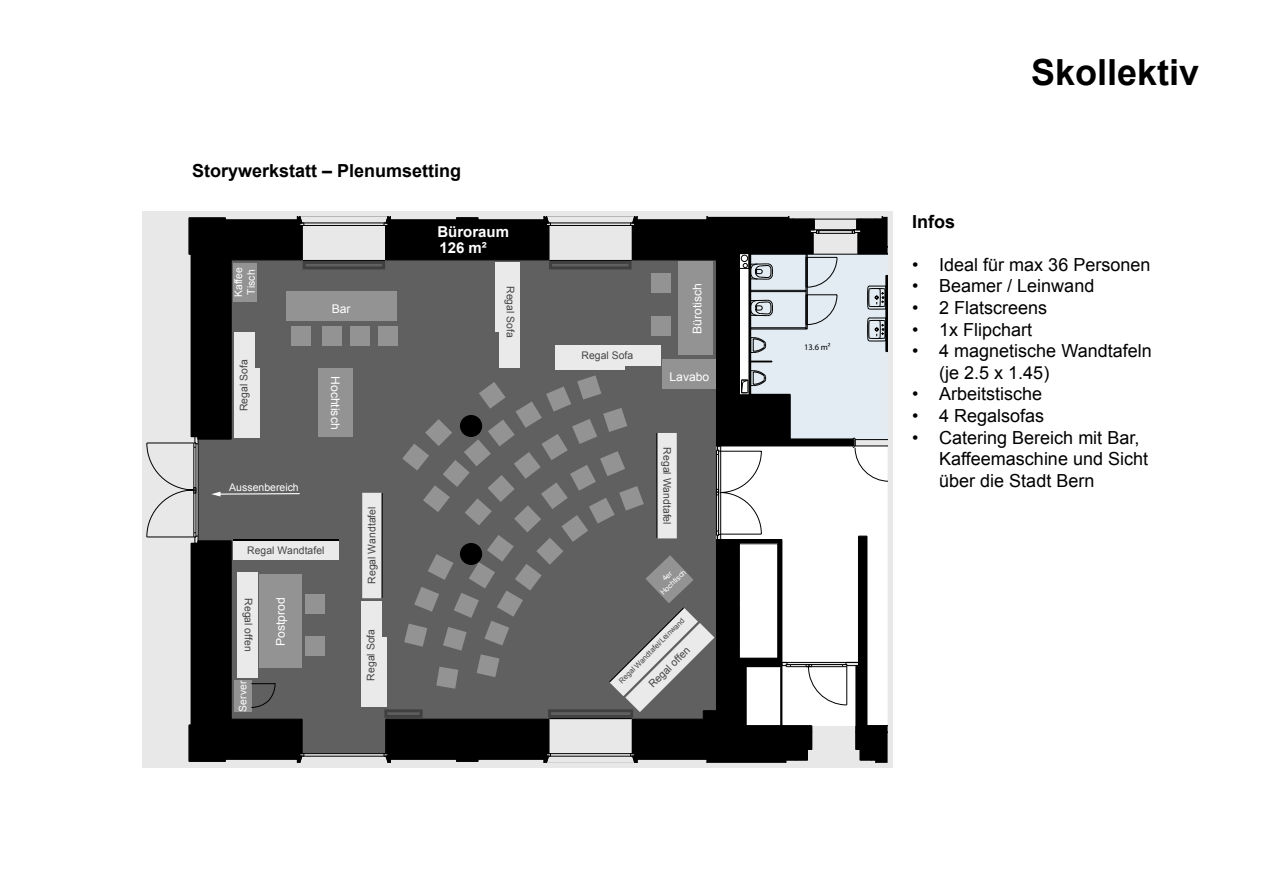
<style>
.page{position:relative;width:1263px;height:893px;background:#fff}
.page>*{position:absolute;margin:0;border:0;box-sizing:border-box;transform-origin:0 0}
.t1{font:700 36px "Arial";color:#000}
.t2{font:18px/21.6px "Arial";color:#000}
.t3{font:700 18px "Arial";color:#000}
.t4{font:700 15px/15.8px "Arial";color:#fff}
.t5{font:12px "Arial";color:#fff}
.t6{font:10.5px "Arial";letter-spacing:.005em;color:#444}
.t7{font:10.5px/12.6px "Arial";color:#fff}
.t8{font:8.55px "Myriad Pro";color:#000}
.t9{font:7.5px "Arial";color:#444}
.t10{font:7.35px/8.9px "Arial";color:#fff;text-align:center}
</style>
<div class="page">
<div style="left:143px;top:212px;width:750px;height:556px;background:#e8e8e8"></div>
<hr style="left:1262px;top:427px;width:1px;height:287px;background:#000">
<hr style="left:1056px;top:254px;width:1px;height:186px;background:#000">
<hr style="left:1046px;top:254px;width:1px;height:186px;background:#000">
<hr style="left:1262px;top:266px;width:1px;height:186px;background:#000">
<hr style="left:1123px;top:547px;width:1px;height:166px;background:#000">
<hr style="left:1118px;top:547px;width:1px;height:166px;background:#000">
<hr style="left:1122px;top:547px;width:1px;height:166px;background:#000">
<hr style="left:1045px;top:254px;width:1px;height:108px;background:#000">
<hr style="left:1044px;top:254px;width:1px;height:108px;background:#000">
<hr style="left:989px;top:254px;width:1px;height:107px;background:#000">
<hr style="left:988px;top:254px;width:1px;height:107px;background:#000">
<hr style="left:961px;top:362px;width:1px;height:78px;background:#000">
<hr style="left:963px;top:362px;width:1px;height:78px;background:#000">
<hr style="left:962px;top:362px;width:1px;height:78px;background:#000">
<svg style="left:988px;top:286px;width:2px;height:7px"></svg>
<svg style="left:988px;top:322px;width:2px;height:7px"></svg>
<svg style="left:961px;top:362px;width:3px;height:7px"></svg>
<hr style="left:926px;top:548px;width:1px;height:108px;background:#000">
<hr style="left:996px;top:548px;width:1px;height:108px;background:#000">
<hr style="left:1030px;top:564px;width:1px;height:102px;background:#000">
<hr style="left:937px;top:556px;width:1px;height:93px;background:#000">
<hr style="left:991px;top:556px;width:1px;height:93px;background:#000">
<hr style="left:939px;top:557px;width:1px;height:92px;background:#000">
<hr style="left:989px;top:557px;width:1px;height:92px;background:#000">
<hr style="left:546px;top:763px;width:89px;height:1px;background:#000">
<hr style="left:1056px;top:362px;width:1px;height:84px;background:#000">
<hr style="left:1087px;top:362px;width:1px;height:84px;background:#000">
<hr style="left:1087px;top:451px;width:1px;height:83px;background:#000">
<hr style="left:973px;top:447px;width:1px;height:38px;background:#000">
<hr style="left:1087px;top:324px;width:1px;height:38px;background:#000">
<hr style="left:932px;top:586px;width:1px;height:37px;background:#000">
<hr style="left:707px;top:767px;width:36px;height:1px;background:#000">
<hr style="left:944px;top:588px;width:1px;height:34px;background:#000">
<hr style="left:969px;top:588px;width:1px;height:34px;background:#000">
<hr style="left:928px;top:589px;width:1px;height:31px;background:#000">
<svg style="left:1262px;top:508px;width:1px;height:31px"></svg>
<svg style="left:188px;top:217px;width:551px;height:546px"></svg>
<svg style="left:194px;top:229px;width:545px;height:503px;background:#4a4a4a"></svg>
<svg style="left:739px;top:217px;width:149px;height:546px"></svg>
<svg style="left:741px;top:246px;width:146px;height:487px"></svg>
<svg style="left:211px;top:492px;width:90px;height:4px"></svg>
<svg style="left:303px;top:261px;width:82px;height:8px"></svg>
<svg style="left:549px;top:261px;width:82px;height:8px"></svg>
<div style="left:234px;top:264px;width:23px;height:38px;background:#939393"></div>
<div style="left:259px;top:575px;width:43px;height:93px;background:#939393"></div>
<div style="left:305px;top:595px;width:19px;height:19px;background:#939393"></div>
<div style="left:305px;top:636px;width:19px;height:19px;background:#939393"></div>
<div style="left:679px;top:262px;width:34px;height:93px;background:#939393"></div>
<div style="left:651px;top:274px;width:20px;height:19px;background:#939393"></div>
<div style="left:651px;top:317px;width:20px;height:19px;background:#939393"></div>
<div style="left:318px;top:368px;width:34px;height:68px;background:#939393"></div>
<div style="left:234px;top:680px;width:17px;height:31px;background:#939393"></div>
<svg style="left:251px;top:683px;width:25px;height:25px"></svg>
<div style="left:663px;top:359px;width:53px;height:30px;background:#939393"></div>
<div style="left:286px;top:291px;width:110px;height:30px;background:#939393"></div>
<div style="left:323px;top:327px;width:19px;height:19px;background:#939393"></div>
<div style="left:350px;top:327px;width:19px;height:19px;background:#939393"></div>
<div style="left:378px;top:327px;width:19px;height:19px;background:#939393"></div>
<div style="left:292px;top:327px;width:19px;height:19px;background:#939393"></div>
<div style="left:237px;top:572px;width:21px;height:105px;background:#eaeaea"></div>
<div style="left:499px;top:262px;width:21px;height:106px;background:#eaeaea"></div>
<hr style="left:495px;top:263px;width:4px;height:69px;background:#eaeaea">
<div style="left:555px;top:345px;width:105px;height:20px;background:#eaeaea"></div>
<div style="left:555px;top:365px;width:70px;height:5px;background:#eaeaea"></div>
<div style="left:361px;top:602px;width:21px;height:105px;background:#eaeaea"></div>
<hr style="left:382px;top:638px;width:4px;height:69px;background:#eaeaea">
<div style="left:234px;top:332px;width:21px;height:106px;background:#eaeaea"></div>
<hr style="left:255px;top:368px;width:4px;height:69px;background:#eaeaea">
<div style="left:233px;top:539px;width:106px;height:21px;background:#eaeaea"></div>
<hr style="left:233px;top:539px;width:106px;height:2px;background:#000">
<div style="left:362px;top:493px;width:21px;height:105px;background:#eaeaea"></div>
<hr style="left:381px;top:493px;width:2px;height:105px;background:#000">
<svg style="left:384px;top:375px;width:330px;height:343px;background:#6c6c6c"></svg>
<p class="t3" style="left:192px;top:159px;width:271px">Storywerkstatt – Plenumsetting</p>
<p class="t7" style="left:232px;top:297px;width:32px;rotate:-90deg">Kaffee<br>Tisch</p>
<p class="t6" style="left:237px;top:411px;width:53px;rotate:-90deg">Regal Sofa</p>
<p class="t5" style="left:332px;top:300px;width:20px">Bar</p>
<p class="t5" style="left:343px;top:376px;width:55px;rotate:90deg">Hochtisch</p>
<p class="t7" style="left:229px;top:481px;width:71px">Aussenbereich</p>
<p class="t6" style="left:247px;top:543px;width:79px">Regal Wandtafel</p>
<p class="t6" style="left:255px;top:598px;width:55px;rotate:90deg">Regal offen</p>
<p class="t7" style="left:236px;top:712px;width:32px;rotate:-90deg">Server</p>
<p class="t5" style="left:273px;top:646px;width:50px;rotate:-90deg">Postprod</p>
<p class="t6" style="left:365px;top:584px;width:79px;rotate:-90deg">Regal Wandtafel</p>
<p class="t6" style="left:364px;top:681px;width:53px;rotate:-90deg">Regal Sofa</p>
<p class="t4" style="left:437px;top:224px;width:73px">Büroraum<br>126 m²</p>
<p class="t6" style="left:517px;top:286px;width:53px;rotate:90deg">Regal Sofa</p>
<p class="t6" style="left:582px;top:349px;width:53px">Regal Sofa</p>
<p class="t5" style="left:689px;top:334px;width:52px;rotate:-90deg">Bürotisch</p>
<p class="t5" style="left:669px;top:369px;width:41px">Lavabo</p>
<p class="t6" style="left:674px;top:447px;width:79px;rotate:90deg">Regal Wandtafel</p>
<p class="t10" style="left:652px;top:584px;width:34px;rotate:-44deg">4er<br>Hochtisch</p>
<p class="t9" style="left:617px;top:678px;width:91px;rotate:-45deg">Regal Wandtafel/Leinwand</p>
<p class="t6" style="left:646px;top:681px;width:55px;rotate:-45deg">Regal offen</p>
<p class="t8" style="left:804px;top:342px;width:28px">13.6 m²</p>
<h1 class="t1" style="left:1031px;top:49px;width:170px">Skollektiv</h1>
<p class="t3" style="left:912px;top:209px;width:45px">Infos</p>
<p class="t2" style="left:912px;top:254px;width:240px">• Ideal für max 36 Personen</p>
<p class="t2" style="left:912px;top:275px;width:184px">• Beamer / Leinwand</p>
<p class="t2" style="left:912px;top:297px;width:137px">• 2 Flatscreens</p>
<p class="t2" style="left:912px;top:319px;width:122px">• 1x Flipchart</p>
<p class="t2" style="left:939px;top:340px;width:214px;text-indent:-27px">• 4 magnetische Wandtafeln (je 2.5 x 1.45)</p>
<p class="t2" style="left:912px;top:383px;width:132px">• Arbeitstische</p>
<p class="t2" style="left:912px;top:405px;width:134px">• 4 Regalsofas</p>
<p class="t2" style="left:939px;top:427px;width:210px;text-indent:-27px">• Catering Bereich mit Bar,<br>Kaffeemaschine und Sicht über die Stadt Bern</p>
<p class="t8" style="left:963px;top:324px;width:27px">11.0 m²</p>
</div>
